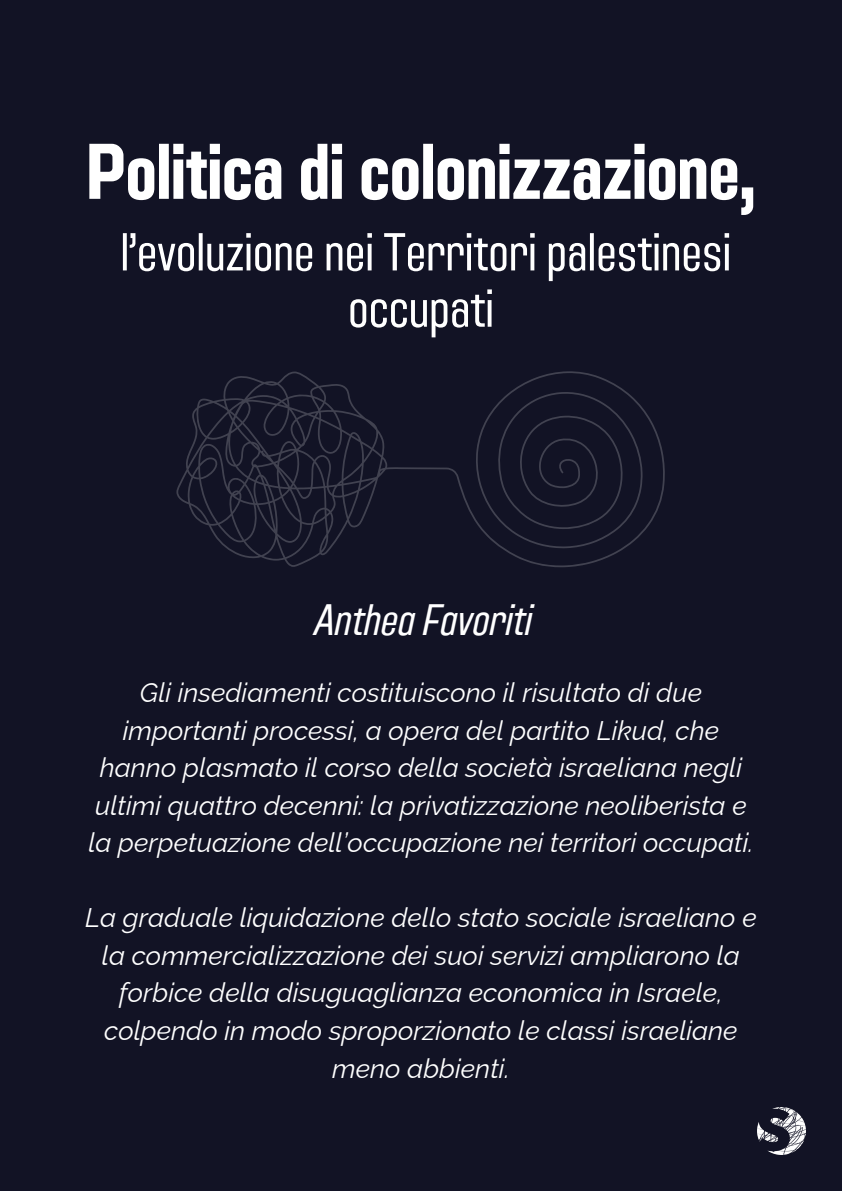
<style>
.page{position:relative;width:842px;height:1191px;background:#fff}
.page>*{position:absolute;margin:0;border:0;box-sizing:border-box;transform-origin:0 0}
.t1{font:78.6px "Adirek Sans 700";color:#fff}
.t2{font:53.3px/56.2px "Adirek Sans 400";color:#fff;text-align:center}
.t3{font:44px "Adirek Sans 400 It";color:#fff}
.t4{font:italic 26.9px/37.5px "Raleway";color:#fff;text-align:center}
</style>
<div class="page">
<div style="left:0;top:0;width:842px;height:1190px;background:#121325"></div>
<img style="left:758px;top:1107px;width:47px;height:47px">
<svg style="left:176px;top:371px;width:489px;height:196px"></svg>
<p class="t1" style="left:87px;top:126px;width:669px">Politica di colonizzazione,</p>
<h2 class="t2" style="left:120px;top:224px;width:612px">l’evoluzione nei Territori palestinesi occupati</h2>
<h3 class="t3" style="left:312px;top:594px;width:219px">Anthea Favoriti</h3>
<p class="t4" style="left:88px;top:674px;width:667px">Gli insediamenti costituiscono il risultato di due importanti processi, a opera del partito Likud, che hanno plasmato il corso della società israeliana negli ultimi quattro decenni: la privatizzazione neoliberista e la perpetuazione dell’occupazione nei territori occupati.</p>
<p class="t4" style="left:85px;top:899px;width:673px">La graduale liquidazione dello stato sociale israeliano e la commercializzazione dei suoi servizi ampliarono la forbice della disuguaglianza economica in Israele, colpendo in modo sproporzionato le classi israeliane meno abbienti.</p>
</div>
